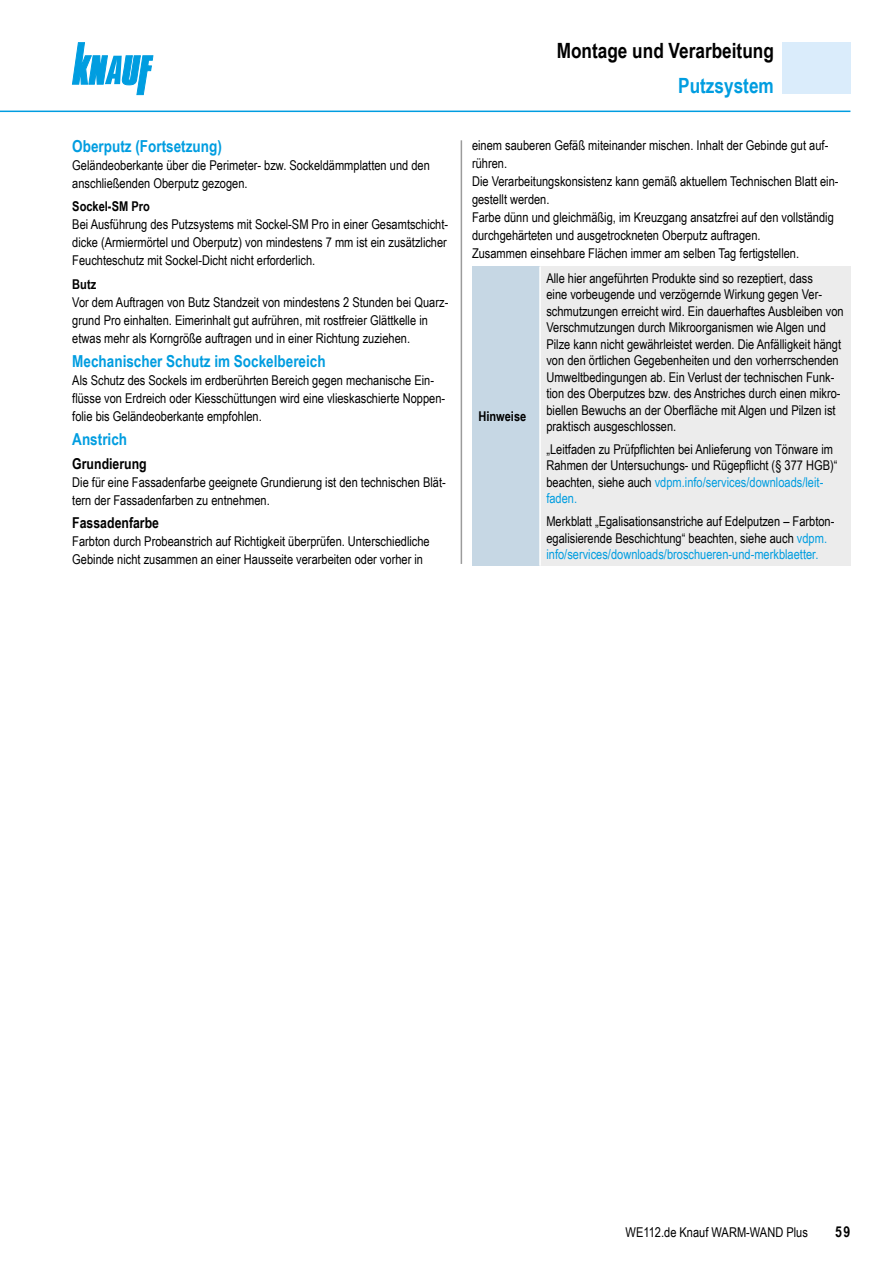
<style>
.page{position:relative;width:893px;height:1263px;background:#fff}
.page>*{position:absolute;margin:0;border:0;box-sizing:border-box;transform-origin:0 0}
.Ue1_Dbl{font:700 21px "Arial Narrow";color:#000}
.Ue2_Dbl{font:700 21px "Arial Narrow";color:#009de0}
.Ue3_11cyan_Dbl{font:700 16.5px "Arial Narrow";color:#009de0}
.Ue4_10schwarz_Dbl{font:700 15px "Arial Narrow";color:#000}
.Text_Dbl{font:13.5px/18px "Arial Narrow";color:#000}
.Hinweis_Text_Dbl{font:13.5px/16.5px "Arial Narrow";color:#000}
.Hinweis_Text_Abs_o_D{font:13.5px/16.5px "Arial Narrow";color:#000}
.Ue5_9schwarz_Abs_o_D{font:700 13.5px "Arial Narrow";color:#000}
.Hinweis_Dbl{font:700 13.5px "Arial Narrow";color:#000}
.s1{color:#009de0}
</style>
<div class="page">
<div style="left:782px;top:43px;width:68px;height:51px;background:#daecfb"></div>
<svg style="left:72px;top:43px;width:81px;height:52px"></svg>
<hr style="left:0;top:111px;width:850px;height:1px;background:#009de0">
<hr style="left:461px;top:140px;width:1px;height:424px;background:#9b9b9b">
<div style="left:472px;top:266px;width:68px;height:300px;background:#c6d7e4"></div>
<div style="left:540px;top:266px;width:310px;height:300px;background:#ececec"></div>
<hr style="left:539px;top:266px;width:2px;height:300px;background:#fff">
<p class="Ue1_Dbl" style="left:557px;top:34px;width:219px">Montage und Verarbeitung</p>
<p class="Ue2_Dbl" style="left:678px;top:70px;width:97px">Putzsystem</p>
<p class="Ue3_11cyan_Dbl" style="left:72px;top:134px;width:151px">Oberputz (Fortsetzung)</p>
<p class="Text_Dbl" style="left:472px;top:136px;width:358px">einem sauberen Gefäß miteinander mischen. Inhalt der Gebinde gut auf&shy;rühren.</p>
<p class="Text_Dbl" style="left:472px;top:172px;width:368px">Die Verarbeitungskonsistenz kann gemäß aktuellem Technischen Blatt ein&shy;gestellt werden.</p>
<p class="Text_Dbl" style="left:472px;top:208px;width:363px">Farbe dünn und gleichmäßig, im Kreuzgang ansatzfrei auf den vollständig durchgehärteten und ausgetrockneten Oberputz auftragen.</p>
<p class="Text_Dbl" style="left:472px;top:244px;width:329px">Zusammen einsehbare Flächen immer am selben Tag fertigstellen.</p>
<p class="Text_Dbl" style="left:72px;top:156px;width:359px">Geländeoberkante über die Perimeter- bzw. Sockeldämmplatten und den anschließenden Oberputz gezogen.</p>
<p class="Ue5_9schwarz_Abs_o_D" style="left:72px;top:196px;width:79px">Sockel-SM Pro</p>
<p class="Text_Dbl" style="left:72px;top:215px;width:377px;text-align:justify">Bei Ausführung des Putzsystems mit Sockel-SM Pro in einer Gesamtschicht&shy;dicke (Armiermörtel und Oberputz) von mindestens 7 mm ist ein zusätzlicher Feuchteschutz mit Sockel-Dicht nicht erforderlich.</p>
<p class="Ue5_9schwarz_Abs_o_D" style="left:72px;top:274px;width:25px">Butz</p>
<p class="Text_Dbl" style="left:72px;top:292px;width:378px">Vor dem Auftragen von Butz Standzeit von mindestens 2 Stunden bei Quarz&shy;grund Pro einhalten. Eimerinhalt gut aufrühren, mit rostfreier Glättkelle in etwas mehr als Korngröße auftragen und in einer Richtung zuziehen.</p>
<p class="Ue3_11cyan_Dbl" style="left:72px;top:349px;width:255px">Mechanischer Schutz im Sockelbereich</p>
<p class="Text_Dbl" style="left:72px;top:371px;width:374px">Als Schutz des Sockels im erdberührten Bereich gegen mechanische Ein&shy;flüsse von Erdreich oder Kiesschüttungen wird eine vlieskaschierte Noppen&shy;folie bis Geländeoberkante empfohlen.</p>
<p class="Ue3_11cyan_Dbl" style="left:72px;top:427px;width:56px">Anstrich</p>
<p class="Ue4_10schwarz_Dbl" style="left:72px;top:452px;width:76px">Grundierung</p>
<p class="Text_Dbl" style="left:72px;top:472px;width:375px">Die für eine Fassadenfarbe geeignete Grundierung ist den technischen Blät&shy;tern der Fassadenfarben zu entnehmen.</p>
<p class="Ue4_10schwarz_Dbl" style="left:72px;top:511px;width:88px">Fassadenfarbe</p>
<p class="Text_Dbl" style="left:72px;top:532px;width:359px">Farbton durch Probeanstrich auf Richtigkeit überprüfen. Unterschiedliche<br>Gebinde nicht zusammen an einer Hausseite verarbeiten oder vorher in</p>
<p class="Hinweis_Text_Dbl" style="left:546px;top:269px;width:299px">Alle hier angeführten Produkte sind so rezeptiert, dass<br>eine vorbeugende und verzögernde Wirkung gegen Ver&shy;schmutzungen erreicht wird. Ein dauerhaftes Ausbleiben von Verschmutzungen durch Mikroorganismen wie Algen und Pilze kann nicht gewährleistet werden. Die Anfälligkeit hängt von den örtlichen Gegebenheiten und den vorherrschenden Umweltbedingungen ab. Ein Verlust der technischen Funk&shy;tion des Oberputzes bzw. des Anstriches durch einen mikro&shy;biellen Bewuchs an der Oberfläche mit Algen und Pilzen ist praktisch ausgeschlossen.</p>
<p class="Hinweis_Text_Abs_o_D" style="left:546px;top:440px;width:293px">„Leitfaden zu Prüfpflichten bei Anlieferung von Tönware im Rahmen der Untersuchungs- und Rügepflicht (§ 377 HGB)“ beachten, siehe auch <span class="s1">vdpm.info/services/downloads/leit&shy;faden.</span></p>
<p class="Hinweis_Text_Abs_o_D" style="left:546px;top:513px;width:289px">Merkblatt „Egalisationsanstriche auf Edelputzen – Farbton&shy;egalisierende Beschichtung“ beachten, siehe auch <span class="s1">vdpm. info/services/downloads/broschueren-und-merkblaetter.</span></p>
<p class="Hinweis_Dbl" style="left:478px;top:406px;width:49px">Hinweise</p>
<p class="Hinweis_Text_Dbl" style="left:626px;top:1224px;width:184px">WE112.de Knauf WARM-WAND Plus</p>
<p class="Ue4_10schwarz_Dbl" style="left:835px;top:1221px;width:17px">59</p>
</div>
